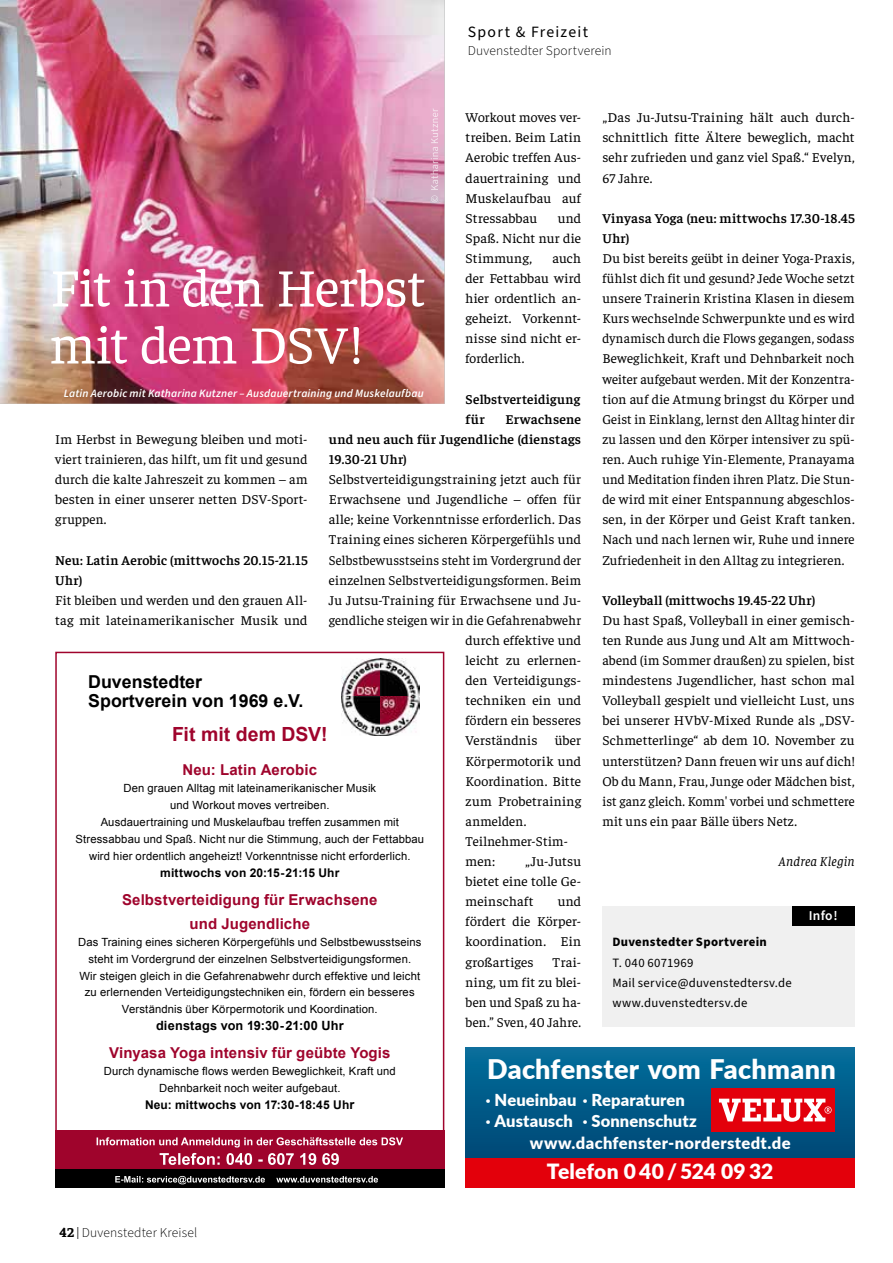
<style>
.page{position:relative;width:893px;height:1263px;background:#fff}
.page>*{position:absolute;margin:0;border:0;box-sizing:border-box;transform-origin:0 0}
.t1{font:54px/57px "Faustina";letter-spacing:-.01em;color:#fff}
.t2{font:900 27px "Lato";letter-spacing:.01em;color:#fff}
.t3{font:900 21px "Lato";letter-spacing:.005em;color:#fff}
.t4{font:700 19.5px "Arial";color:#9f042c}
.t5{font:700 17.85px/19.5px "Arial";color:#000}
.t6{font:900 16.5px/21px "Lato";letter-spacing:.01em;color:#fff}
.t7{font:15.75px "Source Sans Pro";letter-spacing:.08em;color:#000}
.t8{font:700 15px/24px "Arial";letter-spacing:.01em;color:#9f042c;text-align:center}
.t9{font:13.5px/20.1px "Faustina";letter-spacing:.01em;color:#000;text-align:justify}
.t10{font:600 13.5px/20.1px "Faustina";letter-spacing:.02em;color:#000}
.t11{font:300 13.5px "Source Sans Pro";letter-spacing:.015em;color:#000}
.t12{font:italic 13.5px "Faustina";letter-spacing:.02em;color:#000}
.t13{font:600 13.5px "Source Sans Pro";color:#fff}
.t14{font:12.75px/20.1px "Source Sans Pro";letter-spacing:.02em;color:#000}
.t15{font:700 12.75px "Arial";letter-spacing:.015em;color:#000}
.t16{font:700 12.75px "Source Sans Pro";letter-spacing:.025em;color:#000}
.t17{font:700 12px "Arial";letter-spacing:.015em;color:#000}
.t18{font:11.25px/16.8px "Arial";letter-spacing:.015em;color:#000;text-align:center}
.t19{font:italic 600 11.25px "Source Sans Pro";letter-spacing:.015em;color:#fff}
.s1{font-size:12.75px}
.s2{font-family:"Faustina";font-weight:800}
.s3{font-weight:400;font-size:12px}
</style>
<div class="page">
<svg style="left:466px;top:1047px;width:389px;height:111px;background:#015b89"></svg>
<div style="left:466px;top:1158px;width:389px;height:30px;background:#e3000b"></div>
<div style="left:711px;top:1088px;width:123px;height:44px;background:#e3000b"></div>
<svg style="left:719px;top:1099px;width:113px;height:23px"></svg>
<img style="left:0;top:0;width:444px;height:404px">
<div style="left:602px;top:906px;width:253px;height:121px;background:#f0f0f0"></div>
<div style="left:792px;top:906px;width:63px;height:20px;background:#000"></div>
<img style="left:430px;top:108px;width:8px;height:94px">
<div style="left:55px;top:1130px;width:389px;height:57px;background:#9f042c"></div>
<div style="left:55px;top:652px;width:389px;height:535px;border:2px solid #9f042c"></div>
<div style="left:55px;top:1169px;width:389px;height:19px;background:#000"></div>
<svg style="left:160px;top:1153px;width:179px;height:12px"></svg>
<svg style="left:97px;top:1137px;width:306px;height:10px"></svg>
<svg style="left:115px;top:1176px;width:263px;height:8px"></svg>
<img style="left:342px;top:658px;width:77px;height:77px">
<p class="t7" style="left:468px;top:22px;width:122px">Sport &amp; Freizeit</p>
<p class="t11" style="left:468px;top:42px;width:145px">Duvenstedter Sportverein</p>
<p class="t9" style="left:466px;top:107px;width:117px">Workout moves ver&shy;treiben. Beim Latin Aerobic treffen Aus&shy;dauertraining und Muskelaufbau auf Stressabbau</p>
<p class="t9" style="left:602px;top:107px;width:254px">„Das Ju-Jutsu-Training hält auch durch&shy;schnittlich fitte Ältere beweglich, macht sehr zufrieden und ganz viel Spaß.“ Evelyn, 67 Jahre.</p>
<p class="t10" style="left:602px;top:207px;width:254px">Vinyasa Yoga (neu: mittwochs 17.30-18.45<br>Uhr)</p>
<p class="t9" style="left:602px;top:247px;width:254px">Du bist bereits geübt in deiner Yoga-Praxis, fühlst dich fit und gesund? Jede Woche setzt unsere Trainerin Kristina Klasen in diesem Kurs wechselnde Schwerpunkte und es wird dynamisch durch die Flows gegangen, sodass Beweglichkeit, Kraft und Dehnbarkeit noch weiter aufgebaut werden. Mit der Konzentra&shy;tion auf die Atmung bringst du Körper und Geist in Einklang, lernst den Alltag hinter dir zu lassen und den Körper intensiver zu spü&shy;ren. Auch ruhige Yin-Elemente, Pranayama und Meditation finden ihren Platz. Die Stun&shy;de wird mit einer Entspannung abgeschlos&shy;sen, in der Körper und Geist Kraft tanken.<br>Nach und nach lernen wir, Ruhe und innere Zufriedenheit in den Alltag zu integrieren.</p>
<p class="t10" style="left:602px;top:589px;width:214px">Volleyball (mittwochs 19.45-22 Uhr)</p>
<p class="t9" style="left:602px;top:609px;width:254px">Du hast Spaß, Volleyball in einer gemisch&shy;ten Runde aus Jung und Alt am Mittwoch&shy;abend (im Sommer draußen) zu spielen, bist mindestens Jugendlicher, hast schon mal Volleyball gespielt und vielleicht Lust, uns bei unserer HVbV-Mixed Runde als „DSV-Schmetterlinge“ ab dem 10. November zu unterstützen? Dann freuen wir uns auf dich!<br>Ob du Mann, Frau, Junge oder Mädchen bist, ist ganz gleich. Komm' vorbei und schmettere mit uns ein paar Bälle übers Netz.</p>
<p class="t12" style="left:779px;top:852px;width:77px">Andrea Klegin</p>
<p class="t9" style="left:466px;top:207px;width:117px;text-indent:92px">und Spaß. Nicht nur die Stimmung,</p>
<p class="t9" style="left:466px;top:247px;width:117px;text-indent:87px">auch der Fettabbau wird hier ordentlich an&shy;geheizt. Vorkennt&shy;nisse sind nicht er&shy;forderlich.</p>
<p class="t10" style="left:466px;top:388px;width:116px">Selbstverteidigung für</p>
<h1 class="t1" style="left:50px;top:256px;width:377px">Fit in den Herbst mit dem DSV!</h1>
<p class="t19" style="left:64px;top:386px;width:361px">Latin Aerobic mit Katharina Kutzner – Ausdauertraining und Muskelaufbau</p>
<p class="t10" style="left:329px;top:408px;width:254px;text-align:justify;text-indent:177px">Erwachsene und neu auch für Jugendliche (dienstags 19.30-21 Uhr)</p>
<p class="t9" style="left:329px;top:469px;width:254px">Selbstverteidigungstraining jetzt auch für</p>
<p class="t9" style="left:329px;top:489px;width:254px">Erwachsene und Jugendliche – offen für</p>
<p class="t9" style="left:329px;top:509px;width:254px">alle; keine Vorkenntnisse erforderlich. Das</p>
<p class="t9" style="left:329px;top:529px;width:254px">Training eines sicheren Körpergefühls und</p>
<p class="t9" style="left:329px;top:549px;width:254px">Selbstbewusstseins steht im Vordergrund der</p>
<p class="t9" style="left:329px;top:569px;width:254px">einzelnen Selbstverteidigungsformen. Beim</p>
<p class="t9" style="left:329px;top:589px;width:254px">Ju Jutsu-Training für Erwachsene und Ju-</p>
<p class="t9" style="left:329px;top:609px;width:254px">gendliche steigen wir in die Gefahrenabwehr</p>
<p class="t9" style="left:466px;top:629px;width:117px">durch effektive und</p>
<p class="t9" style="left:466px;top:649px;width:117px">leicht zu erlernen-</p>
<p class="t9" style="left:466px;top:670px;width:117px">den Verteidigungs-</p>
<p class="t9" style="left:466px;top:690px;width:117px">techniken ein und</p>
<p class="t9" style="left:466px;top:710px;width:117px">fördern ein besseres</p>
<p class="t9" style="left:466px;top:730px;width:73px">Verständnis</p>
<p class="t9" style="left:55px;top:428px;width:254px">Im Herbst in Bewegung bleiben und moti&shy;viert trainieren, das hilft, um fit und gesund durch die kalte Jahreszeit zu kommen – am besten in einer unserer netten DSV-Sport&shy;gruppen.</p>
<p class="t10" style="left:55px;top:549px;width:254px">Neu: Latin Aerobic (mittwochs 20.15-21.15<br>Uhr)</p>
<p class="t9" style="left:55px;top:589px;width:254px">Fit bleiben und werden und den grauen All&shy;tag mit lateinamerikanischer Musik und</p>
<h3 class="t5" style="left:88px;top:672px;width:217px">Duvenstedter<br>Sportverein von 1969 e.V.</h3>
<h3 class="t4" style="left:172px;top:721px;width:157px">Fit mit dem DSV!</h3>
<p class="t9" style="left:466px;top:730px;width:117px;text-align:left;text-indent:89px">über<br>Körpermotorik und<br>Koordination. Bitte zum Probetraining anmelden.<br>Teilnehmer-Stim&shy;men:</p>
<p class="t8" style="left:182px;top:759px;width:136px">Neu: Latin Aerobic</p>
<p class="t18" style="left:75px;top:780px;width:350px">Den grauen Alltag mit lateinamerikanischer Musik<br>und Workout moves vertreiben.<br>Ausdauertraining und Muskelaufbau treffen zusammen mit Stressabbau und Spaß. Nicht nur die Stimmung, auch der Fettabbau wird hier ordentlich angeheizt! Vorkenntnisse nicht erforderlich.</p>
<p class="t17" style="left:160px;top:864px;width:181px">mittwochs von 20:15-21:15 Uhr</p>
<p class="t8" style="left:122px;top:888px;width:257px">Selbstverteidigung für Erwachsene und Jugendliche</p>
<p class="t18" style="left:78px;top:933px;width:345px">Das Training eines sicheren Körpergefühls und Selbstbewusstseins steht im Vordergrund der einzelnen Selbstverteidigungsformen.<br>Wir steigen gleich in die Gefahrenabwehr durch effektive und leicht zu erlernenden Verteidigungstechniken ein, fördern ein besseres Verständnis über Körpermotorik und Koordination.</p>
<p class="t15" style="left:156px;top:1017px;width:189px">dienstags von 19:30-21:00 Uhr</p>
<p class="t8" style="left:109px;top:1042px;width:283px">Vinyasa Yoga intensiv für geübte Yogis</p>
<p class="t18" style="left:104px;top:1063px;width:294px">Durch dynamische flows werden Beweglichkeit, Kraft und<br>Dehnbarkeit noch weiter aufgebaut.</p>
<p class="t17" style="left:145px;top:1097px;width:211px">Neu: mittwochs von 17:30-18:45 Uh<span class="s1">r</span></p>
<p class="t9" style="left:466px;top:850px;width:117px;text-indent:60px">„Ju-Jutsu bietet eine tolle Ge&shy;meinschaft</p>
<p class="t9" style="left:466px;top:891px;width:117px;text-indent:92px">und fördert die Körper&shy;koordination. Ein großartiges</p>
<p class="t13" style="left:809px;top:906px;width:30px">Info!</p>
<p class="t16" style="left:612px;top:933px;width:156px">Duvenstedter Sportverein</p>
<p class="t14" style="left:612px;top:953px;width:181px">T. 040 6071969<br>Mail service@duvenstedtersv.de www.duvenstedtersv.de</p>
<p class="t9" style="left:466px;top:951px;width:117px;text-indent:87px">Trai&shy;ning, um fit zu blei&shy;ben und Spaß zu ha&shy;ben.” Sven, 40 Jahre.</p>
<h2 class="t2" style="left:487px;top:1049px;width:350px">Dachfenster vom Fachmann</h2>
<p class="t6" style="left:486px;top:1088px;width:201px">· Neueinbau · Reparaturen · Austausch</p>
<p class="t6" style="left:583px;top:1110px;width:115px">· Sonnenschutz</p>
<h3 class="t3" style="left:547px;top:1156px;width:228px">Telefon 0 40 / 524 09 32</h3>
<p class="t6" style="left:530px;top:1132px;width:262px">www.dachfenster-norderstedt.de</p>
<p class="t11" style="left:60px;top:1224px;width:139px"><span class="s2">42</span> <span class="s3">|</span> Duvenstedter Kreisel</p>
</div>
